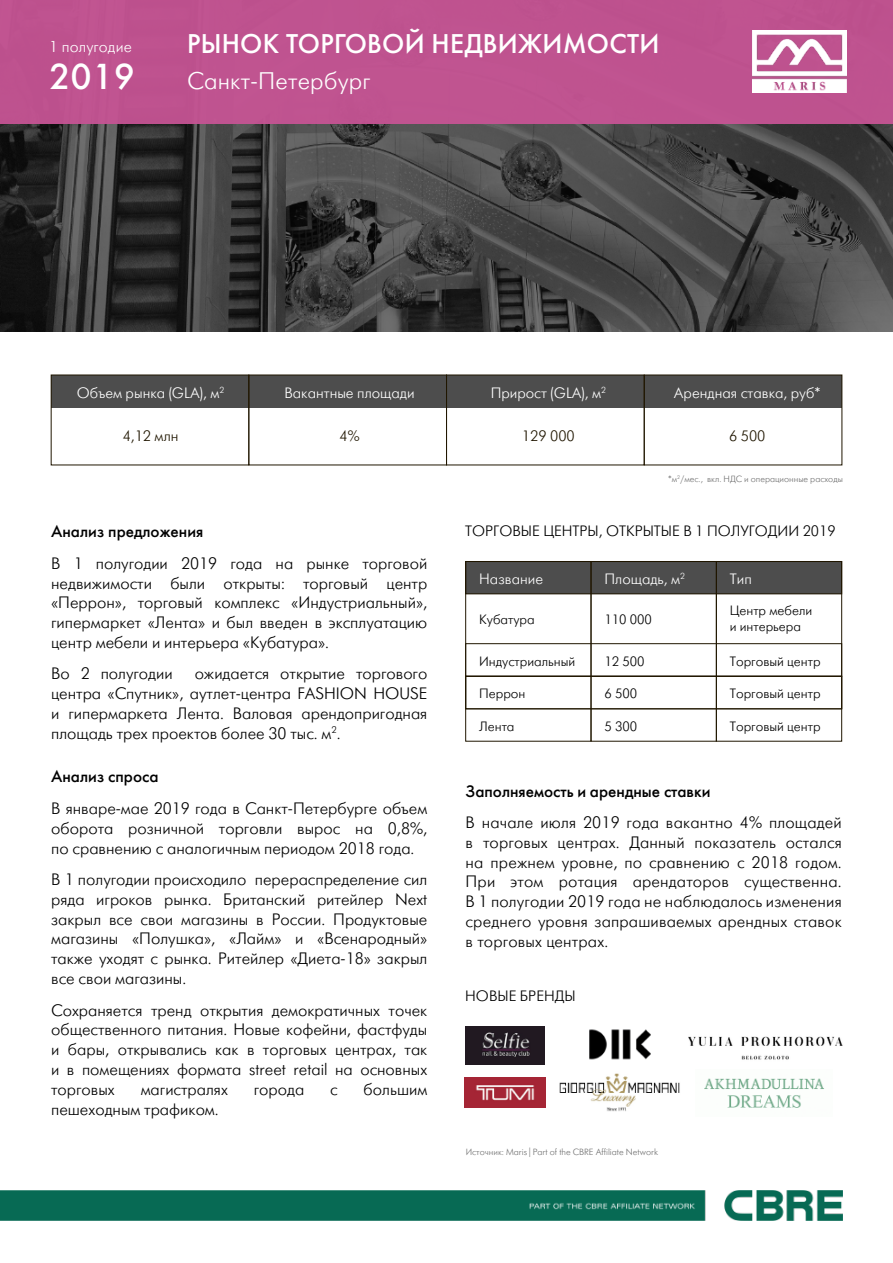
<style>
.page{position:relative;width:893px;height:1263px;background:#fff}
.page>*{position:absolute;margin:0;border:0;box-sizing:border-box;transform-origin:0 0}
.t1{font:36px "Futura Futuris C";color:#fff}
.t2{font:27px "Futura Futuris C";letter-spacing:.01em;color:#fff}
.t3{font:24px "Futura Futuris Light C";letter-spacing:.01em;color:#fff}
.t4{font:16.5px/19.8px "Futura Futuris Light C";color:#000;text-align:justify}
.t5{font:16.5px "Futura Futuris C";color:#000}
.t6{font:15.75px "Futura Futuris Light C";letter-spacing:.01em;color:#fff}
.t7{font:15px "Futura Futuris Light C";color:#fff}
.t8{font:15px "Futura Futuris Light C";color:#000}
.t9{font:15px "Futura Futuris Light C";color:#201600}
.t10{font:13.5px/16.2px "Futura Futuris Light C";color:#000}
.t11{font:9px "Futura Futuris Light C";color:#727272}
</style>
<div class="page">
<img style="left:559px;top:1052px;width:121px;height:60px">
<img style="left:0;top:123px;width:893px;height:209px">
<div style="left:0;top:0;width:893px;height:123px;background:#bf538f"></div>
<div style="left:51px;top:375px;width:791px;height:32px;background:#4d4d4d"></div>
<div style="left:51px;top:375px;width:198px;height:90px;border:1px solid #201600"></div>
<div style="left:249px;top:375px;width:198px;height:90px;border:1px solid #201600"></div>
<div style="left:446px;top:375px;width:198px;height:90px;border:1px solid #201600"></div>
<div style="left:644px;top:375px;width:198px;height:90px;border:1px solid #201600"></div>
<img style="left:752px;top:31px;width:94px;height:62px">
<img style="left:0;top:1191px;width:842px;height:29px">
<img style="left:688px;top:1036px;width:155px;height:24px">
<img style="left:589px;top:1029px;width:61px;height:30px">
<img style="left:465px;top:1026px;width:80px;height:39px">
<img style="left:465px;top:1078px;width:80px;height:30px">
<img style="left:704px;top:1078px;width:121px;height:30px">
<div style="left:466px;top:561px;width:376px;height:33px;background:#4d4d4d"></div>
<div style="left:465px;top:561px;width:377px;height:33px;border:1px solid #201600"></div>
<div style="left:465px;top:643px;width:377px;height:33px;border:1px solid #201600"></div>
<div style="left:465px;top:676px;width:377px;height:33px;border:1px solid #201600"></div>
<div style="left:465px;top:561px;width:126px;height:180px;border:1px solid #201600"></div>
<div style="left:591px;top:561px;width:125px;height:180px;border:1px solid #201600"></div>
<div style="left:716px;top:561px;width:126px;height:180px;border:1px solid #201600"></div>
<p class="t6" style="left:49px;top:38px;width:84px">1 полугодие</p>
<h1 class="t1" style="left:49px;top:55px;width:88px">2019</h1>
<h2 class="t2" style="left:187px;top:27px;width:474px">РЫНОК ТОРГОВОЙ НЕДВИЖИМОСТИ</h2>
<h3 class="t3" style="left:187px;top:69px;width:185px">Санкт-Петербург</h3>
<p class="t7" style="left:77px;top:385px;width:149px">Объем рынка (GLA), м<sup>2</sup></p>
<p class="t7" style="left:284px;top:385px;width:132px">Вакантные площади</p>
<p class="t7" style="left:491px;top:385px;width:117px">Прирост (GLA), м<sup>2</sup></p>
<p class="t7" style="left:674px;top:385px;width:148px">Арендная ставка, руб*</p>
<p class="t9" style="left:123px;top:428px;width:57px">4,12 млн</p>
<p class="t9" style="left:339px;top:428px;width:22px">4%</p>
<p class="t9" style="left:522px;top:428px;width:54px">129 000</p>
<p class="t9" style="left:729px;top:428px;width:38px">6 500</p>
<p class="t5" style="left:51px;top:522px;width:154px">Анализ предложения</p>
<p class="t4" style="left:51px;top:554px;width:378px">В 1 полугодии 2019 года на рынке торговой недвижимости были открыты: торговый центр «Перрон», торговый комплекс «Индустриальный», гипермаркет «Лента» и был введен в эксплуатацию центр мебели и интерьера «Кубатура».</p>
<p class="t4" style="left:51px;top:664px;width:123px">Во 2 полугодии</p>
<p class="t4" style="left:51px;top:664px;width:378px;text-indent:143px">ожидается открытие торгового центра «Спутник», аутлет-центра FASHION HOUSE и гипермаркета Лента. Валовая арендопригодная площадь трех проектов более 30 тыс. м<sup>2</sup>.</p>
<p class="t5" style="left:51px;top:767px;width:109px">Анализ спроса</p>
<p class="t4" style="left:51px;top:799px;width:378px">В январе-мае 2019 года в Санкт-Петербурге объем оборота розничной торговли вырос на 0,8%, по сравнению с аналогичным периодом 2018 года.</p>
<p class="t4" style="left:51px;top:870px;width:378px">В 1 полугодии происходило перераспределение сил ряда игроков рынка. Британский ритейлер Next закрыл все свои магазины в России. Продуктовые магазины «Полушка», «Лайм» и «Всенародный» также уходят с рынка. Ритейлер «Диета-18» закрыл все свои магазины.</p>
<p class="t4" style="left:51px;top:1000px;width:378px">Сохраняется тренд открытия демократичных точек общественного питания. Новые кофейни, фастфуды и бары, открывались как в торговых центрах, так и в помещениях формата street retail на основных торговых</p>
<p class="t4" style="left:141px;top:1080px;width:89px">магистралях</p>
<p class="t4" style="left:254px;top:1080px;width:52px">города</p>
<p class="t4" style="left:330px;top:1080px;width:9px">с</p>
<p class="t4" style="left:364px;top:1080px;width:65px">большим</p>
<p class="t4" style="left:51px;top:1099px;width:169px">пешеходным трафиком.</p>
<p class="t11" style="left:668px;top:474px;width:176px">*м<sup>2</sup>/мес., вкл. НДС и операционные расходы</p>
<p class="t8" style="left:465px;top:523px;width:372px">ТОРГОВЫЕ ЦЕНТРЫ, ОТКРЫТЫЕ В 1 ПОЛУГОДИИ 2019</p>
<p class="t7" style="left:479px;top:571px;width:65px">Название</p>
<p class="t7" style="left:604px;top:571px;width:82px">Площадь, м<sup>2</sup></p>
<p class="t7" style="left:730px;top:571px;width:23px">Тип</p>
<p class="t10" style="left:479px;top:612px;width:57px">Кубатура</p>
<p class="t10" style="left:604px;top:612px;width:49px">110 000</p>
<p class="t10" style="left:730px;top:603px;width:84px">Центр мебели и интерьера</p>
<p class="t10" style="left:479px;top:653px;width:98px">Индустриальный</p>
<p class="t10" style="left:604px;top:653px;width:42px">12 500</p>
<p class="t10" style="left:730px;top:653px;width:92px">Торговый центр</p>
<p class="t10" style="left:479px;top:686px;width:48px">Перрон</p>
<p class="t10" style="left:604px;top:686px;width:34px">6 500</p>
<p class="t10" style="left:730px;top:686px;width:92px">Торговый центр</p>
<p class="t10" style="left:479px;top:718px;width:37px">Лента</p>
<p class="t10" style="left:604px;top:718px;width:34px">5 300</p>
<p class="t10" style="left:730px;top:718px;width:92px">Торговый центр</p>
<p class="t5" style="left:466px;top:781px;width:246px">Заполняемость и арендные ставки</p>
<p class="t4" style="left:466px;top:813px;width:378px">В начале июля 2019 года вакантно 4% площадей в торговых центрах. Данный показатель остался на прежнем уровне, по сравнению с 2018 годом.<br>При этом ротация арендаторов существенна.<br>В 1 полугодии 2019 года не наблюдалось изменения среднего уровня запрашиваемых арендных ставок в торговых центрах.</p>
<p class="t8" style="left:465px;top:988px;width:112px">НОВЫЕ БРЕНДЫ</p>
<p class="t11" style="left:466px;top:1147px;width:194px">Источник: Maris | Part of the CBRE Affiliate Network</p>
</div>
